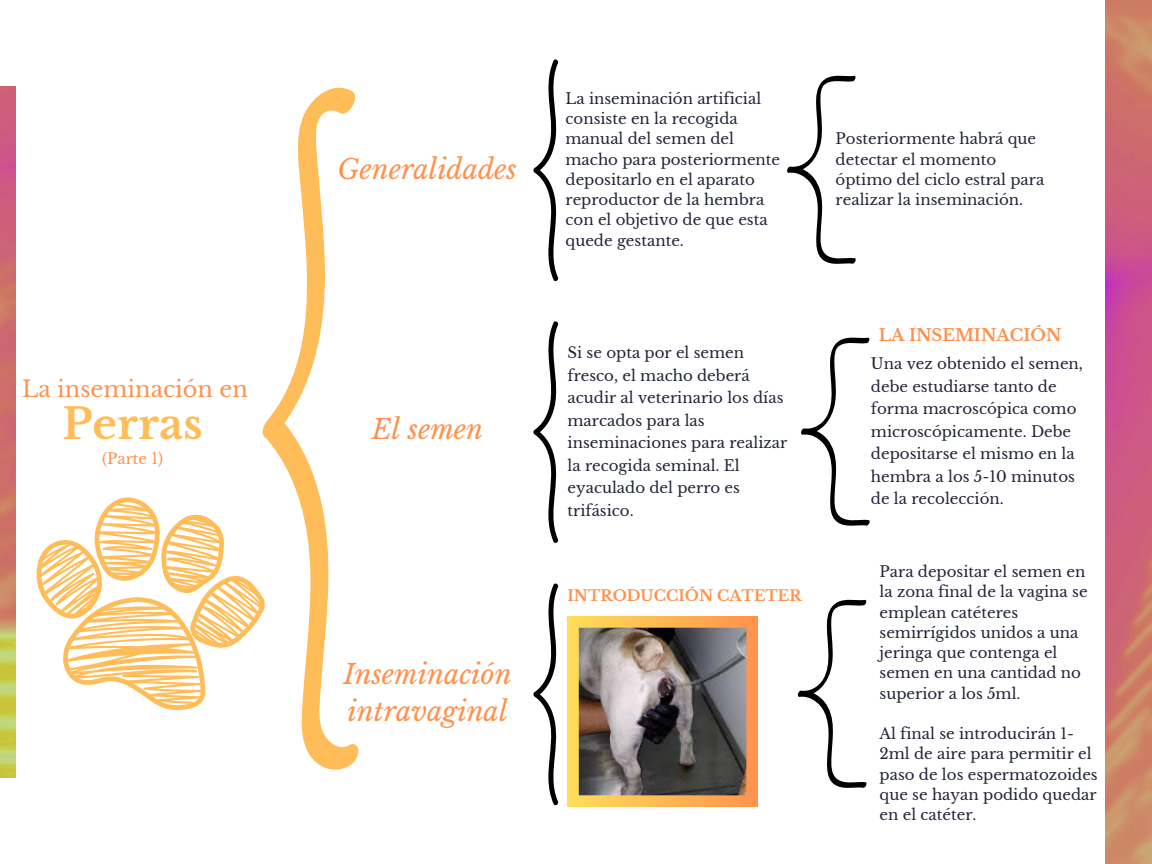
<style>
.page{position:relative;width:1152px;height:864px;background:#fff}
.page>*{position:absolute;margin:0;border:0;box-sizing:border-box;transform-origin:0 0}
.t1{font:700 42px "Libre Baskerville";color:#ffbd59}
.t2{font:italic 27px/37.2px "Libre Baskerville";color:#ff914d}
.t3{font:22.5px "Libre Baskerville";color:#ff914d}
.t4{font:700 16.5px "Libre Baskerville";color:#ff914d}
.t5{font:15px/20.2px "Libre Baskerville";color:#202537}
.t6{font:700 15px "Libre Baskerville";color:#ff914d}
.t7{font:15px "Libre Baskerville";color:#ff914d}
</style>
<div class="page">
<svg style="left:262px;top:87px;width:97px;height:683px"></svg>
<svg style="left:533px;top:59px;width:26px;height:223px"></svg>
<svg style="left:533px;top:321px;width:26px;height:222px"></svg>
<svg style="left:533px;top:583px;width:26px;height:223px"></svg>
<svg style="left:787px;top:75px;width:69px;height:189px"></svg>
<svg style="left:797px;top:599px;width:70px;height:189px"></svg>
<img style="left:1106px;top:0;width:46px;height:864px">
<img style="left:0;top:86px;width:15px;height:691px">
<svg style="left:801px;top:337px;width:69px;height:189px"></svg>
<img style="left:568px;top:616px;width:190px;height:191px">
<svg style="left:37px;top:496px;width:228px;height:214px"></svg>
<h3 class="t3" style="left:22px;top:376px;width:227px">La inseminación en</h3>
<p class="t1" style="left:63px;top:398px;width:142px">Perras</p>
<h2 class="t7" style="left:102px;top:449px;width:62px">(Parte 1)</h2>
<h1 class="t2" style="left:338px;top:151px;width:181px">Generalidades</h1>
<h2 class="t2" style="left:372px;top:411px;width:113px">El semen</h2>
<p class="t2" style="left:343px;top:656px;width:170px">Inseminación intravaginal</p>
<p class="t5" style="left:566px;top:88px;width:216px">La inseminación artificial consiste en la recogida manual del semen del macho para posteriormente depositarlo en el aparato reproductor de la hembra con el objetivo de que esta quede gestante.</p>
<h2 class="t5" style="left:568px;top:342px;width:221px;line-height:22.5px">Si se opta por el semen fresco, el macho deberá acudir al veterinario los días marcados para las inseminaciones para realizar la recogida seminal. El eyaculado del perro es trifásico.</h2>
<p class="t6" style="left:568px;top:586px;width:236px">INTRODUCCIÓN CATETER</p>
<p class="t5" style="left:836px;top:129px;width:210px">Posteriormente habrá que detectar el momento óptimo del ciclo estral para realizar la inseminación.</p>
<h4 class="t4" style="left:879px;top:325px;width:184px">LA INSEMINACIÓN</h4>
<p class="t5" style="left:871px;top:353px;width:214px;line-height:22.5px">Una vez obtenido el semen, debe estudiarse tanto de forma macroscópica como microscópicamente. Debe depositarse el mismo en la hembra a los 5-10 minutos de la recolección.</p>
<p class="t5" style="left:880px;top:562px;width:210px">Para depositar el semen en la zona final de la vagina se emplean catéteres semirrígidos unidos a una jeringa que contenga el semen en una cantidad no superior a los 5ml.</p>
<p class="t5" style="left:880px;top:724px;width:220px">Al final se introducirán 1-<br>2ml de aire para permitir el paso de los espermatozoides que se hayan podido quedar en el catéter.</p>
</div>
